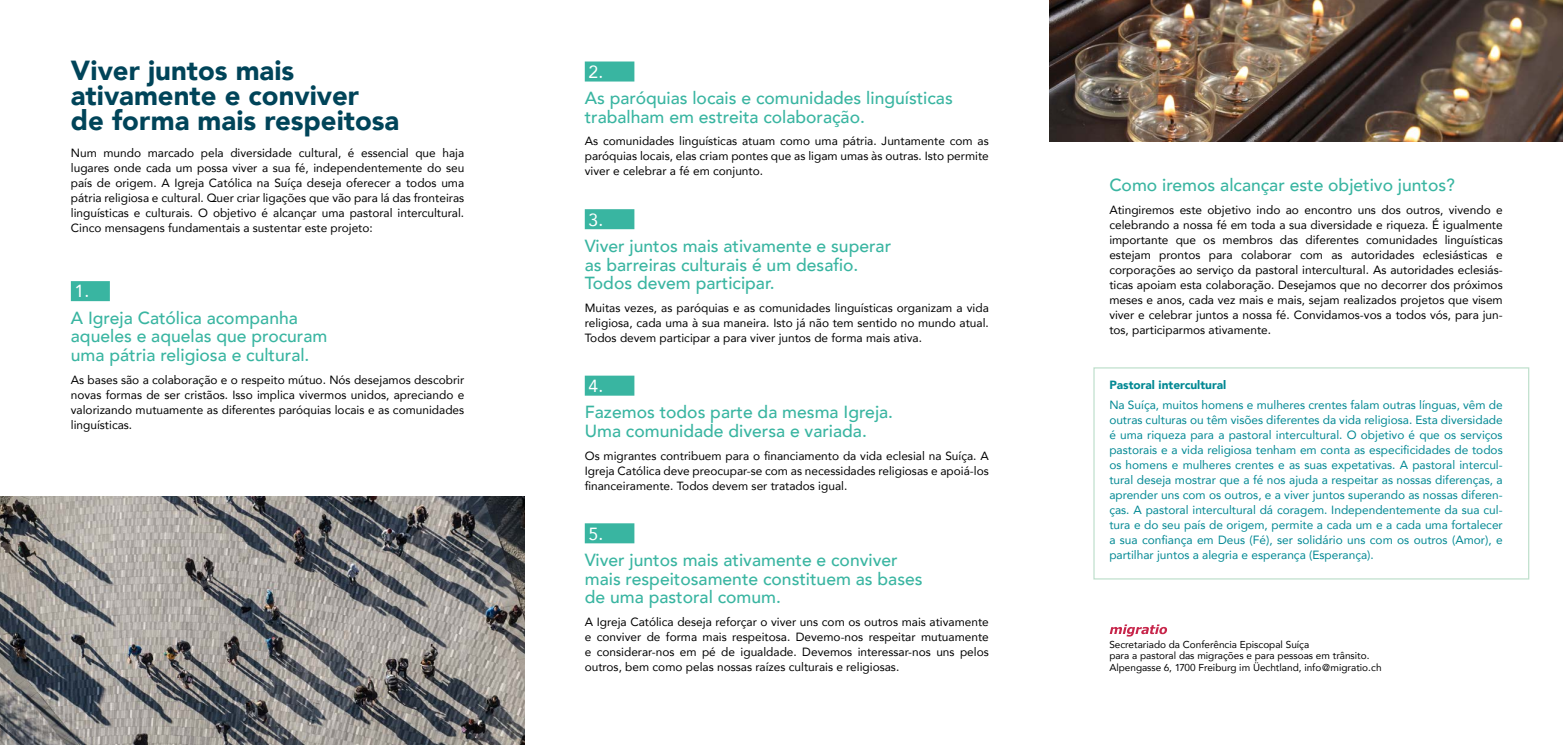
<style>
.page{position:relative;width:1563px;height:745px;background:#fff}
.page>*{position:absolute;margin:0;border:0;box-sizing:border-box;transform-origin:0 0}
.t1{font:900 27.5px/25px "Avenir";color:#004459}
.t2{font:500 17.5px/18.8px "Avenir";color:#39b5a1}
.t3{font:17.5px "Avenir";color:#fff}
.t4{font:11.88px/15px "Avenir";color:#000;text-align:justify}
.t5{font:11.88px/15px "Avenir";color:#008893;text-align:justify}
.t6{font:900 11.88px "Avenir";color:#008893}
.t7{font:10px/11.2px "Avenir";color:#000}
</style>
<div class="page">
<img style="left:0;top:496px;width:524px;height:248px">
<img style="left:1049px;top:0;width:514px;height:142px">
<div style="left:71px;top:281px;width:39px;height:20px;background:#39b5a1"></div>
<div style="left:585px;top:61px;width:49px;height:20px;background:#39b5a1"></div>
<div style="left:585px;top:209px;width:49px;height:20px;background:#39b5a1"></div>
<div style="left:585px;top:375px;width:49px;height:20px;background:#39b5a1"></div>
<div style="left:585px;top:523px;width:49px;height:20px;background:#39b5a1"></div>
<div style="left:1093px;top:367px;width:436px;height:212px;border:1px solid #c0e0cd"></div>
<svg style="left:1109px;top:624px;width:58px;height:12px"></svg>
<h1 class="t1" style="left:71px;top:57px;width:330px">Viver juntos mais ativamente e conviver<br>de forma mais respeitosa</h1>
<p class="t4" style="left:71px;top:145px;width:395px">Num mundo marcado pela diversidade cultural, é essencial que haja lugares onde cada um possa viver a sua fé, independentemente do seu país de origem. A Igreja Católica na Suíça deseja oferecer a todos uma pátria religiosa e cultural. Quer criar ligações que vão para lá das fronteiras linguísticas e culturais. O objetivo é alcançar uma pastoral intercultural.<br>Cinco mensagens fundamentais a sustentar este projeto:</p>
<h2 class="t3" style="left:74px;top:277px;width:16px">1.</h2>
<h2 class="t2" style="left:71px;top:307px;width:258px">A Igreja Católica acompanha aqueles e aquelas que procuram uma pátria religiosa e cultural.</h2>
<p class="t4" style="left:71px;top:371px;width:395px">As bases são a colaboração e o respeito mútuo. Nós desejamos descobrir novas formas de ser cristãos. Isso implica vivermos unidos, apreciando e valorizando mutuamente as diferentes paróquias locais e as comunidades linguísticas.</p>
<h2 class="t3" style="left:588px;top:58px;width:16px">2.</h2>
<h2 class="t2" style="left:585px;top:88px;width:369px">As paróquias locais e comunidades linguísticas trabalham em estreita colaboração.</h2>
<p class="t4" style="left:585px;top:133px;width:405px">As comunidades linguísticas atuam como uma pátria. Juntamente com as paróquias locais, elas criam pontes que as ligam umas às outras. Isto permite viver e celebrar a fé em conjunto.</p>
<h2 class="t3" style="left:588px;top:205px;width:16px">3.</h2>
<h2 class="t2" style="left:585px;top:235px;width:308px">Viver juntos mais ativamente e superar as barreiras culturais é um desafio.<br>Todos devem participar.</h2>
<p class="t4" style="left:585px;top:300px;width:405px">Muitas vezes, as paróquias e as comunidades linguísticas organizam a vida religiosa, cada uma à sua maneira. Isto já não tem sentido no mundo atual.<br>Todos devem participar a para viver juntos de forma mais ativa.</p>
<h2 class="t3" style="left:588px;top:371px;width:16px">4.</h2>
<h2 class="t2" style="left:585px;top:401px;width:310px">Fazemos todos parte da mesma Igreja.<br>Uma comunidade diversa e variada.</h2>
<p class="t4" style="left:585px;top:447px;width:405px">Os migrantes contribuem para o financiamento da vida eclesial na Suíça. A Igreja Católica deve preocupar-se com as necessidades religiosas e apoiá-los financeiramente. Todos devem ser tratados igual.</p>
<h2 class="t3" style="left:588px;top:519px;width:16px">5.</h2>
<h2 class="t2" style="left:585px;top:549px;width:339px">Viver juntos mais ativamente e conviver mais respeitosamente constituem as bases de uma pastoral comum.</h2>
<p class="t4" style="left:585px;top:613px;width:405px">A Igreja Católica deseja reforçar o viver uns com os outros mais ativamente e conviver de forma mais respeitosa. Devemo-nos respeitar mutuamente e considerar-nos em pé de igualdade. Devemos interessar-nos uns pelos outros, bem como pelas nossas raízes culturais e religiosas.</p>
<h2 class="t2" style="left:1109px;top:175px;width:347px">Como iremos alcançar este objetivo juntos?</h2>
<p class="t4" style="left:1109px;top:202px;width:395px">Atingiremos este objetivo indo ao encontro uns dos outros, vivendo e celebrando a nossa fé em toda a sua diversidade e riqueza. É igualmente importante que os membros das diferentes comunidades linguísticas estejam prontos para colaborar com as autoridades eclesiásticas e corporações ao serviço da pastoral intercultural. As autoridades eclesiás&shy;ticas apoiam esta colaboração. Desejamos que no decorrer dos próximos meses e anos, cada vez mais e mais, sejam realizados projetos que visem viver e celebrar juntos a nossa fé. Convidamos-vos a todos vós, para jun&shy;tos, participarmos ativamente.</p>
<p class="t6" style="left:1109px;top:374px;width:118px">Pastoral intercultural</p>
<p class="t5" style="left:1109px;top:397px;width:395px">Na Suíça, muitos homens e mulheres crentes falam outras línguas, vêm de outras culturas ou têm visões diferentes da vida religiosa. Esta diversidade é uma riqueza para a pastoral intercultural. O objetivo é que os serviços pastorais e a vida religiosa tenham em conta as especificidades de todos os homens e mulheres crentes e as suas expetativas. A pastoral intercul&shy;tural deseja mostrar que a fé nos ajuda a respeitar as nossas diferenças, a aprender uns com os outros, e a viver juntos superando as nossas diferen&shy;ças. A pastoral intercultural dá coragem. Independentemente da sua cul&shy;tura e do seu país de origem, permite a cada um e a cada uma fortalecer a sua confiança em Deus (Fé), ser solidário uns com os outros (Amor), e partilhar juntos a alegria e esperança (Esperança).</p>
<p class="t7" style="left:1109px;top:638px;width:274px">Secretariado da Conferência Episcopal Suíça<br>para a pastoral das migrações e para pessoas em trânsito.<br>Alpengasse 6, 1700 Freiburg im Üechtland, info@migratio.ch</p>
</div>
